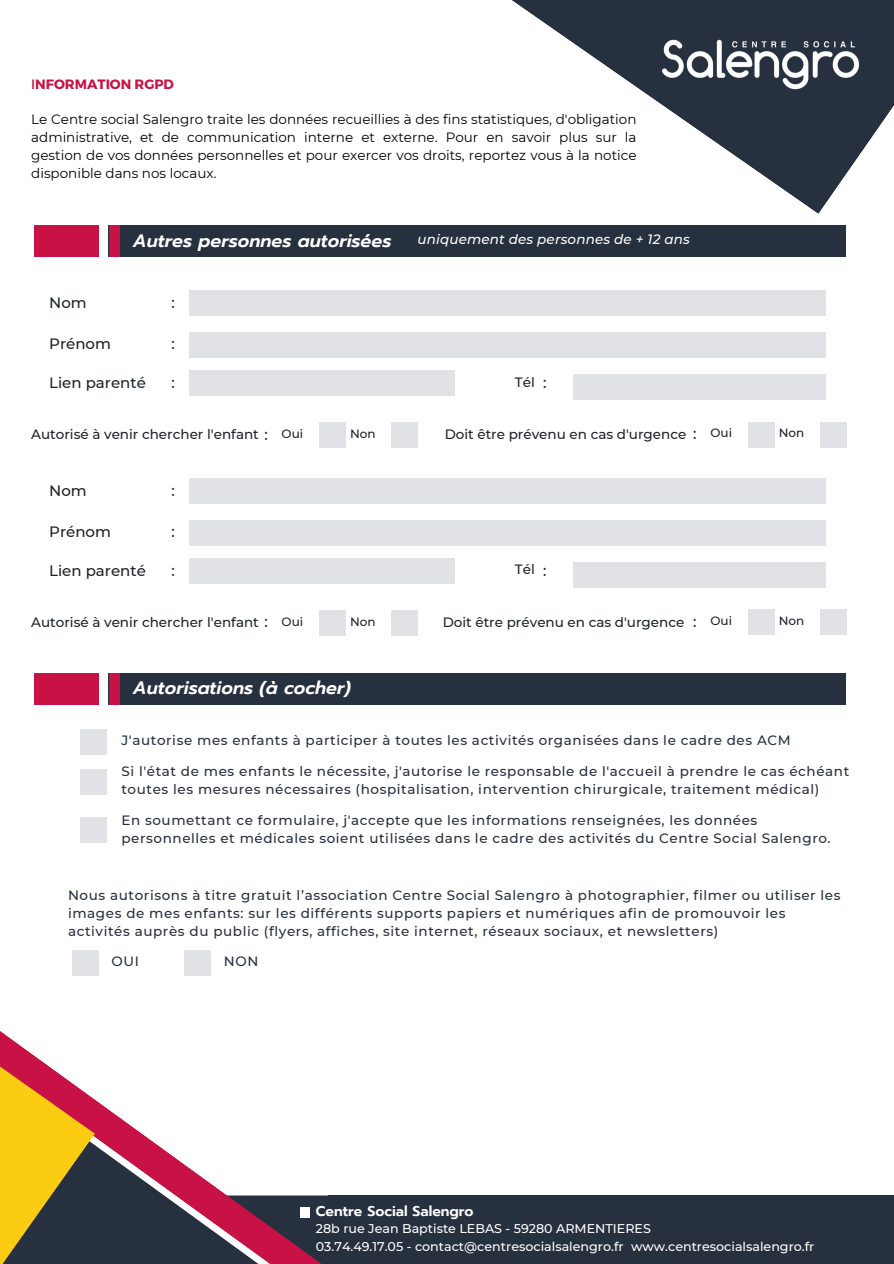
<style>
.page{position:relative;width:894px;height:1264px;background:#fff}
.page>*{position:absolute;margin:0;border:0;box-sizing:border-box;transform-origin:0 0}
.t1{font:italic 600 18px "Prompt";color:#fff}
.t2{font:500 15px "Montserrat";color:#1e232b}
.t3{font:600 14.1px "Prompt";color:#fff}
.t4{font:500 13.5px/18px "Montserrat";letter-spacing:.045em;color:#27303f}
.t5{font:13.5px/18px "Montserrat";color:#000;text-align:justify}
.t6{font:500 13.5px "Montserrat";color:#1e232b}
.t7{font:italic 500 13.5px "Montserrat";letter-spacing:.01em;color:#fff}
.t8{font:700 13.5px "Montserrat";color:#c81245}
.t9{font:500 12.6px "Montserrat";color:#fff}
.t10{font:500 12px "Montserrat";color:#1e232b}
.s1{font-weight:400}
</style>
<div class="page">
<div style="left:328px;top:1195px;width:565px;height:68px;background:#27303f"></div>
<svg style="left:282px;top:1195px;width:46px;height:68px;background:#462d42"></svg>
<svg style="left:95px;top:1100px;width:187px;height:163px"></svg>
<svg style="left:0;top:1031px;width:95px;height:232px;background:#bd8f46"></svg>
<svg style="left:512px;top:0;width:381px;height:214px"></svg>
<img style="left:655px;top:22px;width:214px;height:81px">
<div style="left:80px;top:729px;width:27px;height:25px;background:#e1e2e6"></div>
<div style="left:80px;top:768px;width:27px;height:26px;background:#e1e2e6"></div>
<div style="left:80px;top:817px;width:27px;height:26px;background:#e1e2e6"></div>
<div style="left:109px;top:673px;width:737px;height:31px;background:#27303f"></div>
<div style="left:34px;top:673px;width:64px;height:31px;background:#c81245"></div>
<div style="left:109px;top:673px;width:10px;height:31px;background:#c81245"></div>
<div style="left:300px;top:1206px;width:10px;height:10px;background:#fff"></div>
<div style="left:189px;top:290px;width:636px;height:26px;background:#e1e2e6"></div>
<div style="left:189px;top:332px;width:636px;height:26px;background:#e1e2e6"></div>
<div style="left:189px;top:370px;width:266px;height:26px;background:#e1e2e6"></div>
<div style="left:572px;top:374px;width:253px;height:26px;background:#e1e2e6"></div>
<div style="left:109px;top:225px;width:737px;height:32px;background:#27303f"></div>
<div style="left:34px;top:225px;width:64px;height:32px;background:#c81245"></div>
<div style="left:109px;top:225px;width:10px;height:32px;background:#c81245"></div>
<div style="left:319px;top:422px;width:27px;height:26px;background:#e1e2e6"></div>
<div style="left:391px;top:422px;width:26px;height:26px;background:#e1e2e6"></div>
<div style="left:748px;top:421px;width:26px;height:26px;background:#e1e2e6"></div>
<div style="left:819px;top:421px;width:27px;height:26px;background:#e1e2e6"></div>
<div style="left:189px;top:478px;width:636px;height:26px;background:#e1e2e6"></div>
<div style="left:189px;top:520px;width:636px;height:25px;background:#e1e2e6"></div>
<div style="left:189px;top:558px;width:266px;height:26px;background:#e1e2e6"></div>
<div style="left:572px;top:562px;width:253px;height:26px;background:#e1e2e6"></div>
<div style="left:319px;top:610px;width:27px;height:25px;background:#e1e2e6"></div>
<div style="left:391px;top:610px;width:26px;height:25px;background:#e1e2e6"></div>
<div style="left:748px;top:609px;width:26px;height:26px;background:#e1e2e6"></div>
<div style="left:819px;top:609px;width:27px;height:26px;background:#e1e2e6"></div>
<div style="left:72px;top:950px;width:27px;height:25px;background:#e1e2e6"></div>
<div style="left:185px;top:950px;width:26px;height:25px;background:#e1e2e6"></div>
<h4 class="t8" style="left:31px;top:76px;width:144px"><span class="s1">I</span>NFORMATION RGPD</h4>
<p class="t5" style="left:31px;top:110px;width:606px">Le Centre social Salengro traite les données recueillies à des fins statistiques, d'obligation administrative, et de communication interne et externe. Pour en savoir plus sur la gestion de vos données personnelles et pour exercer vos droits, reportez vous à la notice disponible dans nos locaux.</p>
<h4 class="t1" style="left:133px;top:227px;width:260px">Autres personnes autorisées</h4>
<h4 class="t7" style="left:417px;top:231px;width:274px">uniquement des personnes de + 12 ans</h4>
<p class="t2" style="left:49px;top:293px;width:39px">Nom</p>
<h4 class="t2" style="left:49px;top:335px;width:63px">Prénom</h4>
<p class="t2" style="left:49px;top:373px;width:98px">Lien parenté</p>
<h4 class="t6" style="left:515px;top:373px;width:21px">Tél</h4>
<p class="t6" style="left:31px;top:426px;width:229px">Autorisé à venir chercher l'enfant</p>
<p class="t2" style="left:171px;top:293px;width:5px">:</p>
<p class="t2" style="left:171px;top:335px;width:5px">:</p>
<p class="t2" style="left:171px;top:373px;width:5px">:</p>
<h4 class="t2" style="left:543px;top:373px;width:5px">:</h4>
<p class="t2" style="left:264px;top:425px;width:5px">:</p>
<p class="t10" style="left:281px;top:426px;width:23px">Oui</p>
<p class="t10" style="left:350px;top:426px;width:27px">Non</p>
<h4 class="t6" style="left:444px;top:426px;width:243px">Doit être prévenu en cas d'urgence</h4>
<p class="t2" style="left:693px;top:424px;width:5px">:</p>
<p class="t10" style="left:710px;top:425px;width:23px">Oui</p>
<h4 class="t10" style="left:778px;top:425px;width:27px">Non</h4>
<h4 class="t2" style="left:49px;top:481px;width:39px">Nom</h4>
<p class="t2" style="left:49px;top:523px;width:63px">Prénom</p>
<h4 class="t2" style="left:49px;top:561px;width:98px">Lien parenté</h4>
<p class="t6" style="left:515px;top:561px;width:21px">Tél</p>
<h4 class="t2" style="left:171px;top:481px;width:5px">:</h4>
<p class="t2" style="left:171px;top:523px;width:5px">:</p>
<p class="t2" style="left:171px;top:561px;width:5px">:</p>
<p class="t2" style="left:543px;top:561px;width:5px">:</p>
<p class="t2" style="left:264px;top:613px;width:5px">:</p>
<h4 class="t10" style="left:281px;top:614px;width:23px">Oui</h4>
<p class="t10" style="left:350px;top:614px;width:27px">Non</p>
<h4 class="t2" style="left:693px;top:612px;width:5px">:</h4>
<p class="t10" style="left:710px;top:613px;width:23px">Oui</p>
<h1 class="t10" style="left:778px;top:613px;width:27px">Non</h1>
<h2 class="t6" style="left:31px;top:614px;width:229px">Autorisé à venir chercher l'enfant</h2>
<h2 class="t6" style="left:442px;top:614px;width:243px">Doit être prévenu en cas d'urgence</h2>
<h1 class="t1" style="left:133px;top:674px;width:219px">Autorisations (à cocher)</h1>
<p class="t4" style="left:121px;top:731px;width:670px">J'autorise mes enfants à participer à toutes les activités organisées dans le cadre des ACM</p>
<h3 class="t4" style="left:121px;top:762px;width:729px">Si l'état de mes enfants le nécessite, j'autorise le responsable de l'accueil à prendre le cas échéant toutes les mesures nécessaires (hospitalisation, intervention chirurgicale, traitement médical)</h3>
<p class="t4" style="left:121px;top:810px;width:710px">En soumettant ce formulaire, j'accepte que les informations renseignées, les données personnelles et médicales soient utilisées dans le cadre des activités du Centre Social Salengro.</p>
<h4 class="t4" style="left:68px;top:885px;width:773px">Nous autorisons à titre gratuit l’association Centre Social Salengro à photographier, filmer ou utiliser les images de mes enfants: sur les différents supports papiers et numériques afin de promouvoir les activités auprès du public (flyers, affiches, site internet, réseaux sociaux, et newsletters)</h4>
<h4 class="t4" style="left:112px;top:952px;width:29px">OUI</h4>
<p class="t4" style="left:224px;top:952px;width:36px">NON</p>
<h4 class="t3" style="left:316px;top:1200px;width:159px">Centre Social Salengro</h4>
<h4 class="t9" style="left:316px;top:1221px;width:336px">28b rue Jean Baptiste LEBAS - 59280 ARMENTIERES</h4>
<p class="t9" style="left:316px;top:1238px;width:309px">03.74.49.17.05 - contact@centresocialsalengro.fr</p>
<h4 class="t9" style="left:631px;top:1238px;width:185px">www.centresocialsalengro.fr</h4>
</div>
